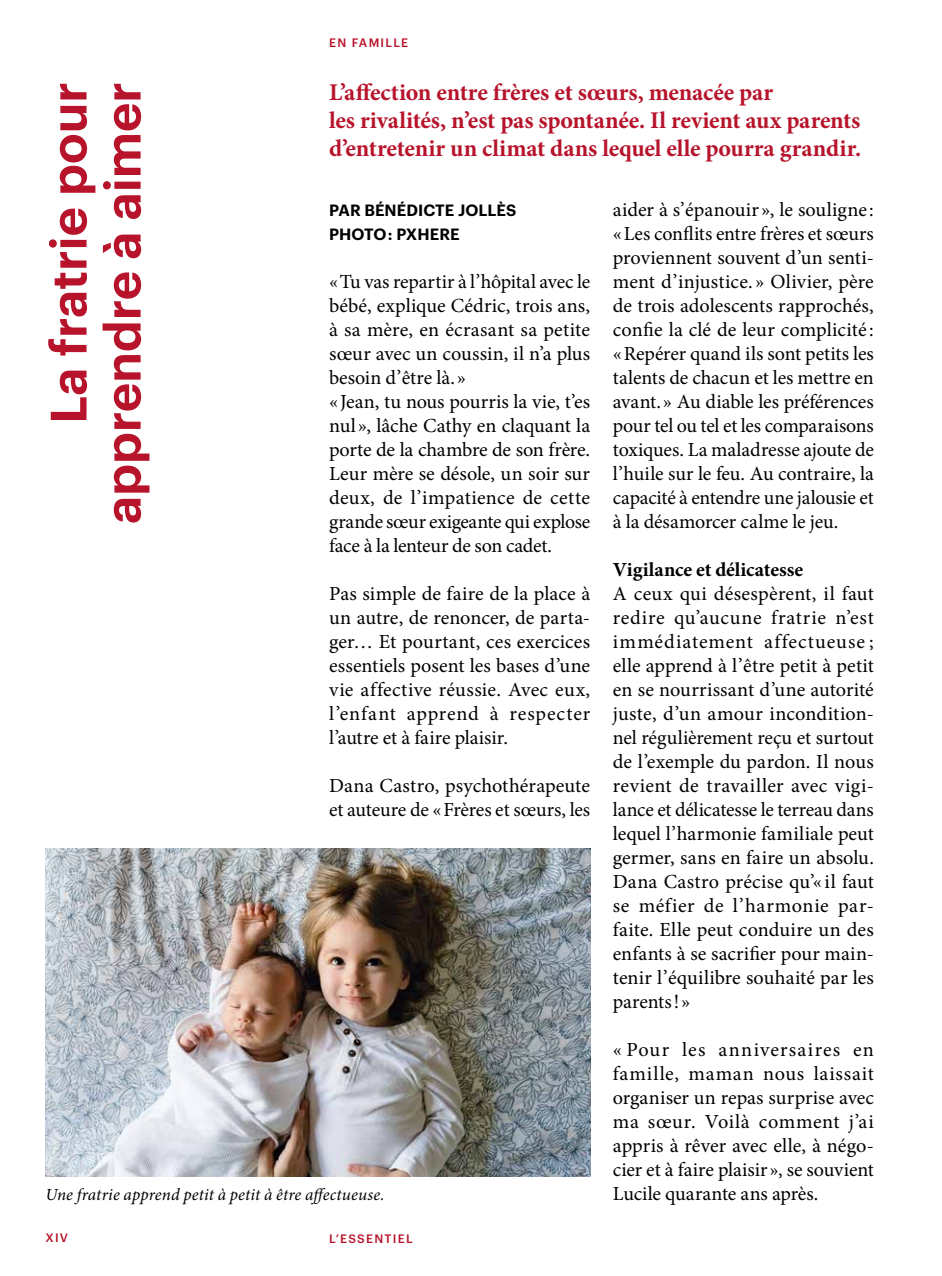
<style>
.page{position:relative;width:942px;height:1276px;background:#fff}
.page>*{position:absolute;margin:0;border:0;box-sizing:border-box;transform-origin:0 0}
.t1{font:600 50px/54px "Graphik";color:#b7142c;text-align:right}
.t2{font:700 24px/28px "Minion Pro";letter-spacing:-.005em;color:#b7142c}
.t3{font:20px/24px "Minion Pro";color:#000;text-align:justify}
.t4{font:700 20px "Minion Pro";letter-spacing:-.005em;color:#000}
.t5{font:italic 17px "Minion Pro";letter-spacing:.005em;color:#000}
.t6{font:600 16px/24px "Graphik";letter-spacing:.005em;color:#000}
.t7{font:500 12px "Graphik";letter-spacing:.105em;color:#b7142c}
</style>
<div class="page">
<img style="left:45px;top:848px;width:545px;height:328px">
<p class="t7" style="left:329px;top:34px;width:81px">EN FAMILLE</p>
<p class="t2" style="left:329px;top:78px;width:533px">L’affection entre frères et sœurs, menacée par<br>les rivalités, n’est pas spontanée. Il revient aux parents d’entretenir un climat dans lequel elle pourra grandir.</p>
<h1 class="t1" style="left:37px;top:524px;width:443px;rotate:-90deg">La fratrie pour apprendre à aimer</h1>
<p class="t6" style="left:329px;top:197px;width:189px">PAR BÉNÉDICTE JOLLÈS<br>PHOTO : PXHERE</p>
<p class="t3" style="left:329px;top:270px;width:262px;text-align:left">«Tu vas repartir à l’hôpital avec le bébé, explique Cédric, trois ans, à sa mère, en écrasant sa petite sœur avec un coussin, il n’a plus besoin d’être là.»<br>«Jean, tu nous pourris la vie, t’es nul», lâche Cathy en claquant la porte de la chambre de son frère.<br>Leur mère se désole, un soir sur deux, de l’impatience de cette grande sœur exigeante qui explose face à la lenteur de son cadet.</p>
<p class="t3" style="left:329px;top:582px;width:262px">Pas simple de faire de la place à un autre, de renoncer, de parta&shy;ger… Et pourtant, ces exercices essentiels posent les bases d’une vie affective réussie. Avec eux, l’enfant apprend à respecter l’autre et à faire plaisir.</p>
<p class="t3" style="left:329px;top:774px;width:262px">Dana Castro, psychothérapeute et auteure de «Frères et sœurs, les</p>
<p class="t3" style="left:612px;top:198px;width:262px">aider à s’épanouir », le souligne : «Les conflits entre frères et sœurs proviennent souvent d’un senti&shy;ment d’injustice. » Olivier, père de trois adolescents rapprochés, confie la clé de leur complicité : «Repérer quand ils sont petits les talents de chacun et les mettre en avant.» Au diable les préférences pour tel ou tel et les comparaisons toxiques. La maladresse ajoute de l’huile sur le feu. Au contraire, la capacité à entendre une jalousie et à la désamorcer calme le jeu.</p>
<p class="t4" style="left:612px;top:556px;width:192px">Vigilance et délicatesse</p>
<p class="t3" style="left:612px;top:582px;width:262px">A ceux qui désespèrent, il faut redire qu’aucune fratrie n’est immédiatement affectueuse ; elle apprend à l’être petit à petit en se nourrissant d’une autorité juste, d’un amour incondition&shy;nel régulièrement reçu et surtout de l’exemple du pardon. Il nous revient de travailler avec vigi&shy;lance et délicatesse le terreau dans lequel l’harmonie familiale peut germer, sans en faire un absolu.<br>Dana Castro précise qu’« il faut se méfier de l’harmonie par&shy;faite. Elle peut conduire un des enfants à se sacrifier pour main&shy;tenir l’équilibre souhaité par les parents!»</p>
<p class="t3" style="left:612px;top:1038px;width:262px">« Pour les anniversaires en famille, maman nous laissait organiser un repas surprise avec ma sœur. Voilà comment j’ai appris à rêver avec elle, à négo&shy;cier et à faire plaisir», se souvient Lucile quarante ans après.</p>
<p class="t5" style="left:45px;top:1183px;width:340px">Une fratrie apprend petit à petit à être affectueuse.</p>
<p class="t7" style="left:45px;top:1228px;width:24px">XIV</p>
<p class="t7" style="left:329px;top:1229px;width:85px">L’ESSENTIEL</p>
</div>
